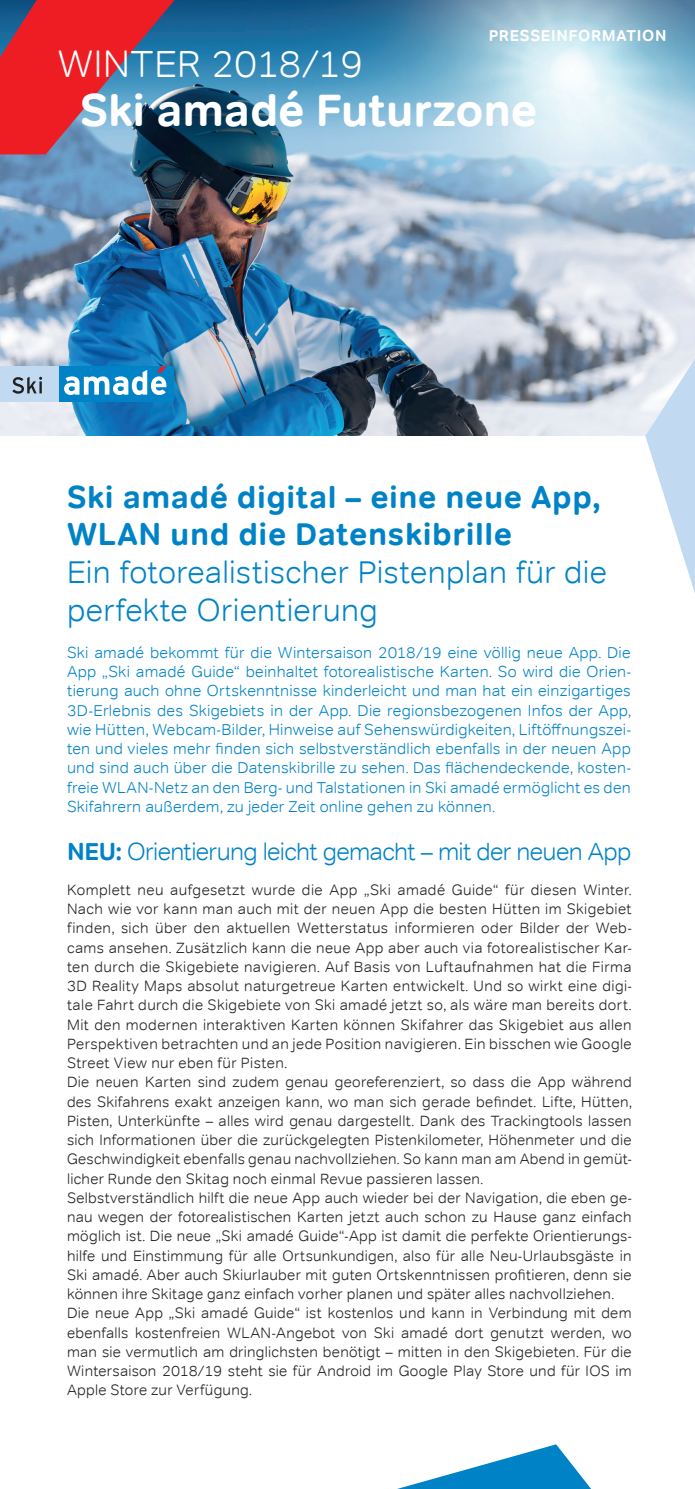
<style>
.page{position:relative;width:695px;height:1489px;background:#fff}
.page>*{position:absolute;margin:0;border:0;box-sizing:border-box;transform-origin:0 0}
.t1{font:700 45.5px "Tondo";letter-spacing:-.005em;color:#fff}
.t2{font:300 37.8px "Tondo";letter-spacing:.01em;color:#fff}
.t3{font:300 31.5px/37.8px "Tondo";letter-spacing:.01em;color:#0083c6}
.t4{font:700 31.5px/37.8px "Tondo";letter-spacing:.02em;color:#0083c6}
.t5{font:300 24.5px "Tondo";letter-spacing:-.025em;color:#0083c6}
.t6{font:300 15.75px/19.2px "Tondo";letter-spacing:.015em;color:#0083c6;text-align:justify}
.t7{font:700 15.75px "Tondo";letter-spacing:.045em;color:#fff}
.t8{font:300 14.88px/19.2px "Tondo";letter-spacing:.02em;color:#231f20}
.s1{font-weight:700}
</style>
<div class="page">
<img style="left:0;top:0;width:694px;height:435px">
<svg style="left:645px;top:359px;width:49px;height:231px"></svg>
<svg style="left:401px;top:1444px;width:190px;height:44px"></svg>
<svg style="left:0;top:0;width:174px;height:154px;background:#aa4557"></svg>
<div style="left:59px;top:366px;width:115px;height:36px;background:#0083c6"></div>
<div style="left:0;top:366px;width:59px;height:36px;background:#c1daf1"></div>
<svg style="left:64px;top:366px;width:102px;height:29px"></svg>
<svg style="left:12px;top:377px;width:30px;height:16px"></svg>
<p class="t7" style="left:488px;top:25px;width:179px">PRESSEINFORMATION</p>
<h2 class="t2" style="left:58px;top:41px;width:307px">WINTER 2018/19</h2>
<h1 class="t1" style="left:80px;top:82px;width:458px">Ski amadé Futurzone</h1>
<h3 class="t4" style="left:67px;top:478px;width:535px">Ski amadé digital – eine neue App,<br>WLAN und die Datenskibrille</h3>
<h3 class="t3" style="left:67px;top:553px;width:541px">Ein fotorealistischer Pistenplan für die perfekte Orientierung</h3>
<p class="t6" style="left:67px;top:642px;width:565px">Ski amadé bekommt für die Wintersaison 2018/19 eine völlig neue App. Die App „Ski amadé Guide“ beinhaltet fotorealistische Karten. So wird die Orien&shy;tierung auch ohne Ortskenntnisse kinderleicht und man hat ein einzigartiges 3D-Erlebnis des Skigebiets in der App. Die regionsbezogenen Infos der App, wie Hütten, Webcam-Bilder, Hinweise auf Sehenswürdigkeiten, Liftöffnungszei&shy;ten und vieles mehr finden sich selbstverständlich ebenfalls in der neuen App und sind auch über die Datenskibrille zu sehen. Das flächendeckende, kosten&shy;freie WLAN-Netz an den Berg- und Talstationen in Ski amadé ermöglicht es den Skifahrern außerdem, zu jeder Zeit online gehen zu können.</p>
<h3 class="t5" style="left:67px;top:836px;width:565px"><span class="s1">NEU:</span> Orientierung leicht gemacht – mit der neuen App</h3>
<p class="t8" style="left:67px;top:879px;width:566px">Komplett neu aufgesetzt wurde die App „Ski amadé Guide“ für diesen Winter.<br>Nach wie vor kann man auch mit der neuen App die besten Hütten im Skigebiet finden, sich über den aktuellen Wetterstatus informieren oder Bilder der Web&shy;cams ansehen. Zusätzlich kann die neue App aber auch via fotorealistischer Kar&shy;ten durch die Skigebiete navigieren. Auf Basis von Luftaufnahmen hat die Firma 3D Reality Maps absolut naturgetreue Karten entwickelt. Und so wirkt eine digi&shy;tale Fahrt durch die Skigebiete von Ski amadé jetzt so, als wäre man bereits dort.<br>Mit den modernen interaktiven Karten können Skifahrer das Skigebiet aus allen Perspektiven betrachten und an jede Position navigieren. Ein bisschen wie Google Street View nur eben für Pisten.<br>Die neuen Karten sind zudem genau georeferenziert, so dass die App während des Skifahrens exakt anzeigen kann, wo man sich gerade befindet. Lifte, Hütten, Pisten, Unterkünfte – alles wird genau dargestellt. Dank des Trackingtools lassen sich Informationen über die zurückgelegten Pistenkilometer, Höhenmeter und die Geschwindigkeit ebenfalls genau nachvollziehen. So kann man am Abend in gemüt&shy;licher Runde den Skitag noch einmal Revue passieren lassen.<br>Selbstverständlich hilft die neue App auch wieder bei der Navigation, die eben ge&shy;nau wegen der fotorealistischen Karten jetzt auch schon zu Hause ganz einfach möglich ist. Die neue „Ski amadé Guide“-App ist damit die perfekte Orientierungs&shy;hilfe und Einstimmung für alle Ortsunkundigen, also für alle Neu-Urlaubsgäste in Ski amadé. Aber auch Skiurlauber mit guten Ortskenntnissen profitieren, denn sie können ihre Skitage ganz einfach vorher planen und später alles nachvollziehen.<br>Die neue App „Ski amadé Guide“ ist kostenlos und kann in Verbindung mit dem ebenfalls kostenfreien WLAN-Angebot von Ski amadé dort genutzt werden, wo man sie vermutlich am dringlichsten benötigt – mitten in den Skigebieten. Für die Wintersaison 2018/19 steht sie für Android im Google Play Store und für IOS im Apple Store zur Verfügung.</p>
</div>
